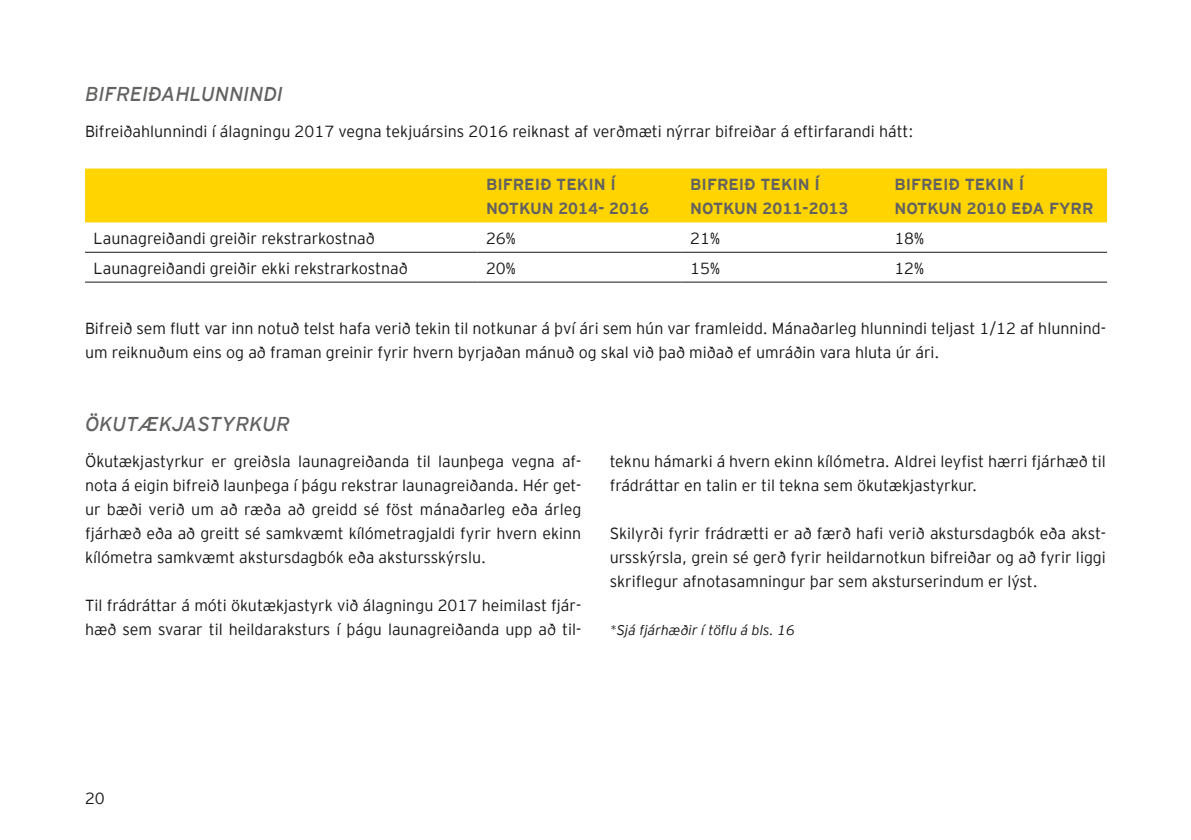
<style>
.page{position:relative;width:1191px;height:840px;background:#fff}
.page>*{position:absolute;margin:0;border:0;box-sizing:border-box;transform-origin:0 0}
.t1{font:italic 20px "EY Interstate";color:#626261}
.t2{font:300 16px/24px "EY Interstate";color:#181716}
.t3{font:700 16px/24px "EY Interstate";color:#626261}
.t4{font:italic 300 14px "EY Interstate";color:#181716}
</style>
<div class="page">
<div style="left:85px;top:168px;width:1022px;height:54px;background:#ffd400"></div>
<hr style="left:85px;top:252px;width:392px;height:1px;background:#181716">
<hr style="left:477px;top:252px;width:204px;height:1px;background:#181716">
<hr style="left:681px;top:252px;width:205px;height:1px;background:#181716">
<hr style="left:886px;top:252px;width:221px;height:1px;background:#181716">
<hr style="left:85px;top:281px;width:392px;height:1px;background:#181716">
<hr style="left:477px;top:281px;width:204px;height:1px;background:#181716">
<hr style="left:681px;top:281px;width:205px;height:1px;background:#181716">
<hr style="left:886px;top:281px;width:221px;height:1px;background:#181716">
<p class="t1" style="left:85px;top:80px;width:199px">BIFREIÐAHLUNNINDI</p>
<p class="t2" style="left:85px;top:118px;width:829px">Bifreiðahlunnindi í álagningu 2017 vegna tekjuársins 2016 reiknast af verðmæti nýrrar bifreiðar á eftirfarandi hátt:</p>
<p class="t3" style="left:486px;top:171px;width:164px">BIFREIÐ TEKIN Í<br>NOTKUN 2014- 2016</p>
<p class="t3" style="left:690px;top:171px;width:160px">BIFREIÐ TEKIN Í<br>NOTKUN 2011-2013</p>
<p class="t3" style="left:894px;top:171px;width:200px">BIFREIÐ TEKIN Í<br>NOTKUN 2010 EÐA FYRR</p>
<p class="t2" style="left:94px;top:225px;width:283px">Launagreiðandi greiðir rekstrarkostnað</p>
<p class="t2" style="left:486px;top:225px;width:31px">26%</p>
<p class="t2" style="left:690px;top:225px;width:31px">21%</p>
<p class="t2" style="left:894px;top:225px;width:31px">18%</p>
<p class="t2" style="left:94px;top:255px;width:316px">Launagreiðandi greiðir ekki rekstrarkostnað</p>
<p class="t2" style="left:486px;top:255px;width:31px">20%</p>
<p class="t2" style="left:690px;top:255px;width:31px">15%</p>
<p class="t2" style="left:894px;top:255px;width:31px">12%</p>
<p class="t2" style="left:85px;top:315px;width:1022px">Bifreið sem flutt var inn notuð telst hafa verið tekin til notkunar á því ári sem hún var framleidd. Mánaðarleg hlunnindi teljast 1/12 af hlunnind&shy;um reiknuðum eins og að framan greinir fyrir hvern byrjaðan mánuð og skal við það miðað ef umráðin vara hluta úr ári.</p>
<p class="t1" style="left:85px;top:410px;width:206px">ÖKUTÆKJASTYRKUR</p>
<p class="t2" style="left:85px;top:448px;width:498px;text-align:justify">Ökutækjastyrkur er greiðsla launagreiðanda til launþega vegna af&shy;nota á eigin bifreið launþega í þágu rekstrar launagreiðanda. Hér get&shy;ur bæði verið um að ræða að greidd sé föst mánaðarleg eða árleg fjárhæð eða að greitt sé samkvæmt kílómetragjaldi fyrir hvern ekinn kílómetra samkvæmt akstursdagbók eða akstursskýrslu.</p>
<p class="t2" style="left:85px;top:592px;width:498px">Til frádráttar á móti ökutækjastyrk við álagningu 2017 heimilast fjár&shy;hæð sem svarar til heildaraksturs í þágu launagreiðanda upp að til-</p>
<p class="t2" style="left:609px;top:448px;width:498px">teknu hámarki á hvern ekinn kílómetra. Aldrei leyfist hærri fjárhæð til frádráttar en talin er til tekna sem ökutækjastyrkur.</p>
<p class="t2" style="left:609px;top:520px;width:498px;text-align:justify">Skilyrði fyrir frádrætti er að færð hafi verið akstursdagbók eða akst&shy;ursskýrsla, grein sé gerð fyrir heildarnotkun bifreiðar og að fyrir liggi skriflegur afnotasamningur þar sem aksturserindum er lýst.</p>
<p class="t4" style="left:609px;top:619px;width:187px">*Sjá fjárhæðir í töflu á bls. 16</p>
<p class="t2" style="left:85px;top:784px;width:21px">20</p>
</div>
